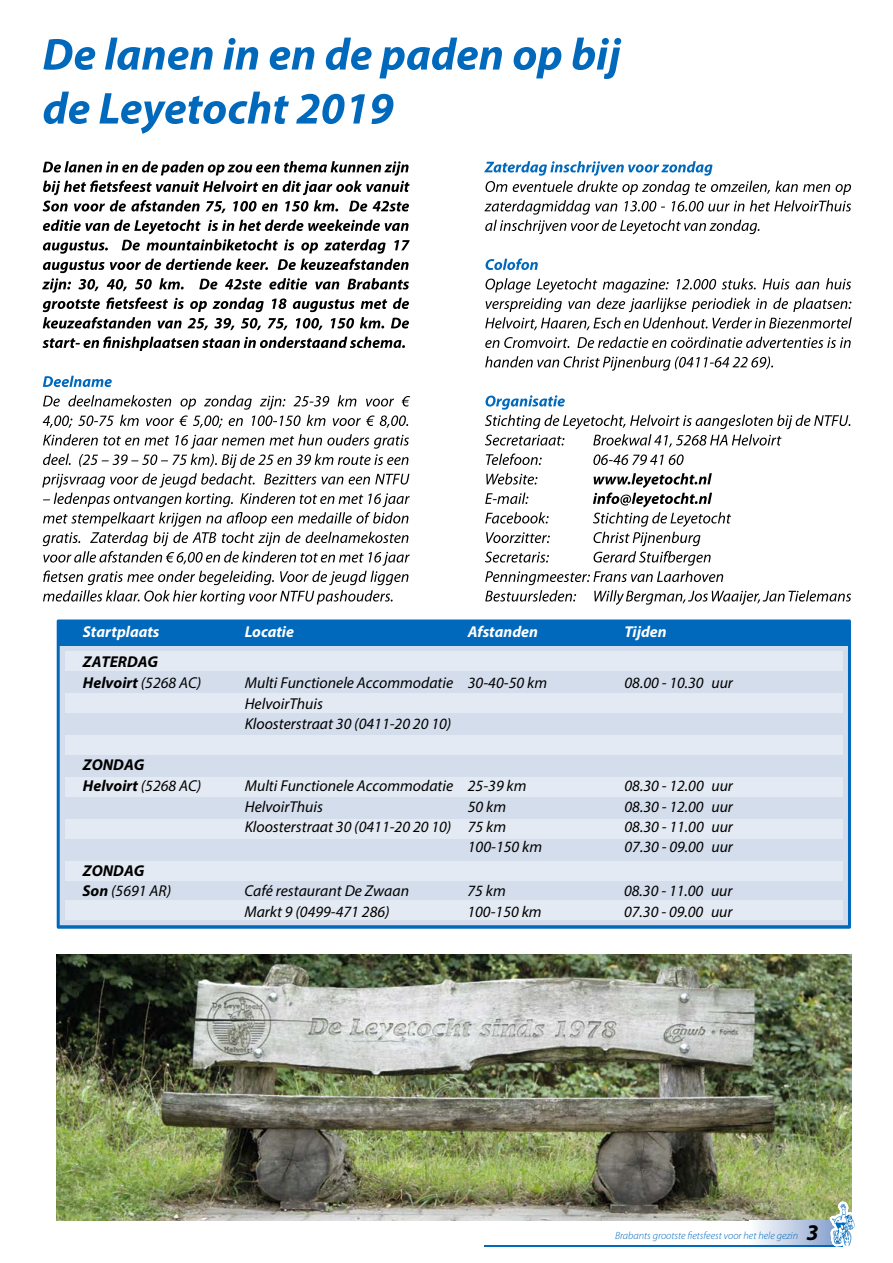
<style>
.page{position:relative;width:893px;height:1263px;background:#fff}
.page>*{position:absolute;margin:0;border:0;box-sizing:border-box;transform-origin:0 0}
.t1{font:italic 15.75px/20.1px "Myriad Pro";color:#000}
.t2{font:italic 700 15.75px/21px "Myriad Pro";color:#000}
.t3{font:italic 700 15.75px "Myriad Pro";color:#fff}
.t4{font:italic 300 10.5px "Myriad Pro";color:#0069bb}
.s1{font-weight:400}
.s2{font-weight:700;font-size:22.5px;color:#000}
</style>
<div class="page">
<img style="left:56px;top:955px;width:795px;height:265px">
<svg style="left:756px;top:1220px;width:74px;height:24px;background:#c2cfe5"></svg>
<hr style="left:485px;top:1245px;width:363px;height:2px;background:#0069bb">
<svg style="left:830px;top:1201px;width:25px;height:46px"></svg>
<svg style="left:57px;top:619px;width:794px;height:310px;background:#cad8ea"></svg>
<div style="left:58px;top:622px;width:791px;height:24px;background:#0069bb"></div>
<div style="left:65px;top:651px;width:777px;height:19px;background:#e4eaf3"></div>
<div style="left:65px;top:693px;width:777px;height:19px;background:#e4eaf3"></div>
<div style="left:65px;top:735px;width:777px;height:19px;background:#e4eaf3"></div>
<div style="left:65px;top:777px;width:777px;height:19px;background:#e4eaf3"></div>
<div style="left:65px;top:819px;width:777px;height:19px;background:#e4eaf3"></div>
<div style="left:65px;top:861px;width:777px;height:19px;background:#e4eaf3"></div>
<div style="left:65px;top:901px;width:777px;height:19px;background:#e4eaf3"></div>
<svg style="left:44px;top:92px;width:349px;height:42px"></svg>
<svg style="left:43px;top:38px;width:578px;height:41px"></svg>
<svg style="left:42px;top:434px;width:368px;height:171px"></svg>
<svg style="left:43px;top:395px;width:367px;height:33px"></svg>
<svg style="left:43px;top:376px;width:69px;height:11px"></svg>
<svg style="left:42px;top:336px;width:363px;height:15px"></svg>
<svg style="left:42px;top:220px;width:368px;height:110px"></svg>
<svg style="left:43px;top:161px;width:367px;height:52px"></svg>
<svg style="left:485px;top:473px;width:366px;height:132px"></svg>
<svg style="left:486px;top:453px;width:198px;height:12px"></svg>
<svg style="left:485px;top:395px;width:365px;height:52px"></svg>
<svg style="left:485px;top:356px;width:288px;height:15px"></svg>
<svg style="left:485px;top:337px;width:366px;height:11px"></svg>
<svg style="left:485px;top:278px;width:367px;height:52px"></svg>
<svg style="left:485px;top:258px;width:53px;height:12px"></svg>
<svg style="left:484px;top:161px;width:367px;height:73px"></svg>
<p class="t3" style="left:83px;top:621px;width:78px">Startplaats</p>
<p class="t3" style="left:245px;top:621px;width:51px">Locatie</p>
<p class="t3" style="left:468px;top:621px;width:72px">Afstanden</p>
<p class="t3" style="left:624px;top:621px;width:44px">Tijden</p>
<p class="t2" style="left:83px;top:650px;width:77px">ZATERDAG</p>
<p class="t1" style="left:245px;top:672px;width:304px">Multi Functionele Accommodatie 30-40-50 km</p>
<p class="t1" style="left:624px;top:672px;width:110px">08.00 - 10.30 uur</p>
<p class="t1" style="left:245px;top:693px;width:80px">HelvoirThuis</p>
<p class="t2" style="left:83px;top:671px;width:120px">Helvoirt <span class="s1">(5268 AC)</span></p>
<p class="t2" style="left:83px;top:754px;width:120px">ZONDAG<br>Helvoirt <span class="s1">(5268 AC)</span></p>
<p class="t2" style="left:83px;top:860px;width:90px;line-height:20.2px">ZONDAG<br>Son <span class="s1">(5691 AR)</span></p>
<p class="t1" style="left:245px;top:713px;width:208px">Kloosterstraat 30 (0411-20 20 10)</p>
<p class="t1" style="left:245px;top:775px;width:283px">Multi Functionele Accommodatie 25-39 km</p>
<p class="t1" style="left:624px;top:775px;width:110px">08.30 - 12.00 uur</p>
<p class="t1" style="left:245px;top:796px;width:80px">HelvoirThuis</p>
<p class="t1" style="left:468px;top:796px;width:40px">50 km</p>
<p class="t1" style="left:468px;top:836px;width:76px">100-150 km</p>
<p class="t1" style="left:624px;top:796px;width:110px">08.30 - 12.00 uur</p>
<p class="t1" style="left:245px;top:816px;width:263px">Kloosterstraat 30 (0411-20 20 10) 75 km</p>
<p class="t1" style="left:624px;top:816px;width:110px">08.30 - 11.00 uur<br>07.30 - 09.00 uur</p>
<p class="t1" style="left:244px;top:880px;width:166px">Café restaurant De Zwaan</p>
<p class="t1" style="left:467px;top:880px;width:40px">75 km</p>
<p class="t1" style="left:624px;top:880px;width:110px">08.30 - 11.00 uur</p>
<p class="t1" style="left:244px;top:901px;width:147px">Markt 9 (0499-471 286)</p>
<p class="t1" style="left:467px;top:901px;width:76px">100-150 km</p>
<p class="t1" style="left:624px;top:901px;width:110px">07.30 - 09.00 uur</p>
<p class="t4" style="left:615px;top:1229px;width:205px">Brabants grootste fietsfeest voor het hele gezin <span class="s2">3</span></p>
</div>
